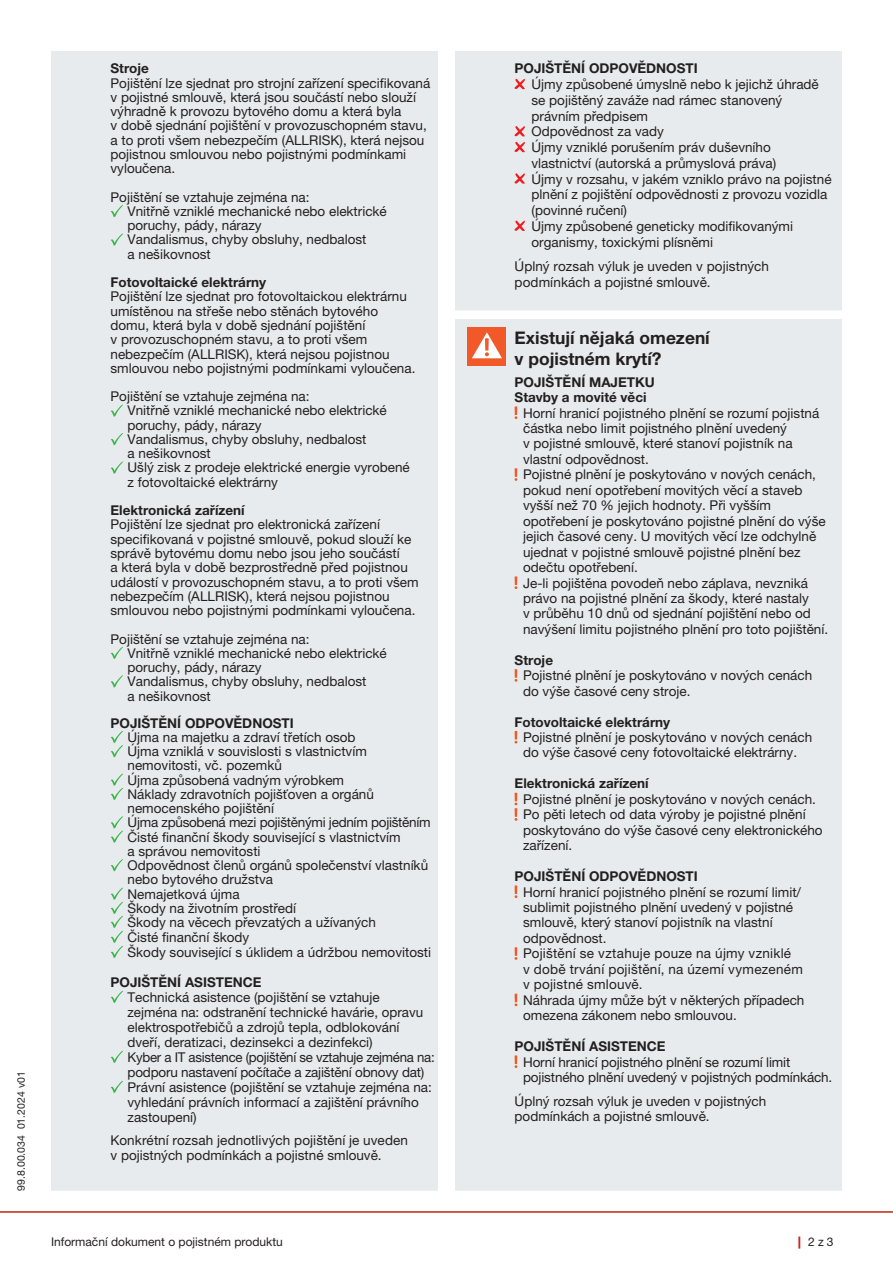
<style>
.page{position:relative;width:893px;height:1263px;background:#fff}
.page>*{position:absolute;margin:0;border:0;box-sizing:border-box;transform-origin:0 0}
.t1{font:700 17.4px/20.4px "Helvetica Neue LT Pro";color:#231f20}
.t2{font:13.5px/14.2px "Helvetica Neue LT Pro";color:#231f20}
.t3{font:700 13.5px/15.5px "Helvetica Neue LT Pro";color:#231f20}
.t4{font:12px "Helvetica Neue LT Pro";color:#231f20}
.t5{font:10.5px "Helvetica Neue LT Pro";color:#231f20}
.s1{font-weight:800;color:#c5221a}
</style>
<div class="page">
<hr style="left:0;top:1211px;width:893px;height:2px;background:#c5221a">
<div style="left:455px;top:319px;width:387px;height:872px;background:#e7ebed"></div>
<div style="left:468px;top:327px;width:38px;height:38px;background:#f15929"></div>
<svg style="left:472px;top:332px;width:30px;height:26px"></svg>
<svg style="left:515px;top:406px;width:2px;height:13px"></svg>
<svg style="left:515px;top:468px;width:2px;height:13px"></svg>
<svg style="left:515px;top:576px;width:2px;height:13px"></svg>
<svg style="left:515px;top:669px;width:2px;height:13px"></svg>
<svg style="left:515px;top:731px;width:2px;height:12px"></svg>
<svg style="left:515px;top:792px;width:2px;height:29px"></svg>
<svg style="left:515px;top:885px;width:2px;height:13px"></svg>
<svg style="left:515px;top:947px;width:2px;height:13px"></svg>
<svg style="left:515px;top:993px;width:2px;height:13px"></svg>
<svg style="left:515px;top:1055px;width:2px;height:13px"></svg>
<div style="left:455px;top:51px;width:387px;height:259px;background:#e7ebed"></div>
<svg style="left:513px;top:78px;width:13px;height:12px"></svg>
<svg style="left:513px;top:125px;width:13px;height:28px"></svg>
<svg style="left:513px;top:172px;width:13px;height:12px"></svg>
<svg style="left:513px;top:220px;width:13px;height:11px"></svg>
<div style="left:51px;top:51px;width:387px;height:1140px;background:#e7ebed"></div>
<svg style="left:111px;top:205px;width:12px;height:12px"></svg>
<svg style="left:111px;top:233px;width:12px;height:13px"></svg>
<svg style="left:111px;top:404px;width:12px;height:13px"></svg>
<svg style="left:111px;top:433px;width:12px;height:12px"></svg>
<svg style="left:111px;top:461px;width:12px;height:13px"></svg>
<svg style="left:111px;top:647px;width:12px;height:12px"></svg>
<svg style="left:111px;top:675px;width:12px;height:13px"></svg>
<svg style="left:111px;top:731px;width:12px;height:26px"></svg>
<svg style="left:111px;top:773px;width:12px;height:27px"></svg>
<svg style="left:111px;top:816px;width:12px;height:27px"></svg>
<svg style="left:111px;top:859px;width:12px;height:12px"></svg>
<svg style="left:111px;top:887px;width:12px;height:71px"></svg>
<svg style="left:111px;top:991px;width:12px;height:12px"></svg>
<svg style="left:111px;top:1051px;width:12px;height:12px"></svg>
<svg style="left:111px;top:1081px;width:12px;height:12px"></svg>
<p class="t5" style="left:15px;top:1191px;width:121px;rotate:-90deg">99.8.00.034 01.2024 v01</p>
<p class="t3" style="left:111px;top:61px;width:40px">Stroje</p>
<p class="t2" style="left:111px;top:76px;width:321px">Pojištění lze sjednat pro strojní zařízení specifikovaná v pojistné smlouvě, která jsou součástí nebo slouží výhradně k provozu bytového domu a která byla<br>v době sjednání pojištění v provozuschopném stavu, a to proti všem nebezpečím (ALLRISK), která nejsou pojistnou smlouvou nebo pojistnými podmínkami vyloučena.</p>
<p class="t2" style="left:128px;top:190px;width:261px;text-indent:-17px">Pojištění se vztahuje zejména na:<br>Vnitřně vzniklé mechanické nebo elektrické poruchy, pády, nárazy<br>Vandalismus, chyby obsluhy, nedbalost<br>a nešikovnost</p>
<p class="t3" style="left:111px;top:274px;width:157px">Fotovoltaické elektrárny</p>
<p class="t2" style="left:111px;top:289px;width:306px">Pojištění lze sjednat pro fotovoltaickou elektrárnu umístěnou na střeše nebo stěnách bytového domu, která byla v době sjednání pojištění<br>v provozuschopném stavu, a to proti všem nebezpečím (ALLRISK), která nejsou pojistnou smlouvou nebo pojistnými podmínkami vyloučena.</p>
<p class="t2" style="left:128px;top:389px;width:284px;text-indent:-17px">Pojištění se vztahuje zejména na:<br>Vnitřně vzniklé mechanické nebo elektrické poruchy, pády, nárazy<br>Vandalismus, chyby obsluhy, nedbalost<br>a nešikovnost<br>Ušlý zisk z prodeje elektrické energie vyrobené z fotovoltaické elektrárny</p>
<p class="t3" style="left:111px;top:502px;width:136px">Elektronická zařízení</p>
<p class="t2" style="left:111px;top:517px;width:310px">Pojištění lze sjednat pro elektronická zařízení specifikovaná v pojistné smlouvě, pokud slouží ke správě bytovému domu nebo jsou jeho součástí<br>a která byla v době bezprostředně před pojistnou událostí v provozuschopném stavu, a to proti všem nebezpečím (ALLRISK), která nejsou pojistnou smlouvou nebo pojistnými podmínkami vyloučena.</p>
<p class="t2" style="left:128px;top:631px;width:261px;text-indent:-17px">Pojištění se vztahuje zejména na:<br>Vnitřně vzniklé mechanické nebo elektrické poruchy, pády, nárazy<br>Vandalismus, chyby obsluhy, nedbalost<br>a nešikovnost</p>
<p class="t3" style="left:111px;top:715px;width:185px">POJIŠTĚNÍ ODPOVĚDNOSTI</p>
<p class="t2" style="left:128px;top:729px;width:305px">Újma na majetku a zdraví třetích osob<br>Újma vzniklá v souvislosti s vlastnictvím nemovitosti, vč. pozemků<br>Újma způsobená vadným výrobkem<br>Náklady zdravotních pojišťoven a orgánů nemocenského pojištění<br>Újma způsobená mezi pojištěnými jedním pojištěním Čisté finanční škody související s vlastnictvím<br>a správou nemovitosti<br>Odpovědnost členů orgánů společenství vlastníků nebo bytového družstva<br>Nemajetková újma<br>Škody na životním prostředí<br>Škody na věcech převzatých a užívaných<br>Čisté finanční škody<br>Škody související s úklidem a údržbou nemovitosti</p>
<p class="t3" style="left:111px;top:974px;width:152px">POJIŠTĚNÍ ASISTENCE</p>
<p class="t2" style="left:128px;top:989px;width:309px;line-height:15px">Technická asistence (pojištění se vztahuje<br>zejména na: odstranění technické havárie, opravu elektrospotřebičů a zdrojů tepla, odblokování dveří, deratizaci, dezinsekci a dezinfekci)<br>Kyber a IT asistence (pojištění se vztahuje zejména na: podporu nastavení počítače a zajištění obnovy dat)<br>Právní asistence (pojištění se vztahuje zejména na: vyhledání právních informací a zajištění právního zastoupení)</p>
<p class="t2" style="left:111px;top:1133px;width:299px;line-height:15px">Konkrétní rozsah jednotlivých pojištění je uveden v pojistných podmínkách a pojistné smlouvě.</p>
<p class="t3" style="left:514px;top:61px;width:185px">POJIŠTĚNÍ ODPOVĚDNOSTI</p>
<p class="t2" style="left:531px;top:76px;width:302px;line-height:15.8px">Újmy způsobené úmyslně nebo k jejichž úhradě se pojištěný zaváže nad rámec stanovený právním předpisem<br>Odpovědnost za vady<br>Újmy vzniklé porušením práv duševního vlastnictví (autorská a průmyslová práva)<br>Újmy v rozsahu, v jakém vzniklo právo na pojistné plnění z pojištění odpovědnosti z provozu vozidla (povinné ručení)<br>Újmy způsobené geneticky modifikovanými organismy, toxickými plísněmi</p>
<p class="t2" style="left:514px;top:258px;width:256px;line-height:15.8px">Úplný rozsah výluk je uveden v pojistných podmínkách a pojistné smlouvě.</p>
<p class="t1" style="left:515px;top:327px;width:197px">Existují nějaká omezení v pojistném krytí?</p>
<p class="t3" style="left:515px;top:374px;width:142px">POJIŠTĚNÍ MAJETKU<br>Stavby a movité věci</p>
<p class="t2" style="left:523px;top:405px;width:307px;line-height:15.5px">Horní hranicí pojistného plnění se rozumí pojistná částka nebo limit pojistného plnění uvedený<br>v pojistné smlouvě, které stanoví pojistník na vlastní odpovědnost.<br>Pojistné plnění je poskytováno v nových cenách, pokud není opotřebení movitých věcí a staveb vyšší než 70 % jejich hodnoty. Při vyšším opotřebení je poskytováno pojistné plnění do výše jejich časové ceny. U movitých věcí lze odchylně ujednat v pojistné smlouvě pojistné plnění bez odečtu opotřebení.<br>Je-li pojištěna povodeň nebo záplava, nevzniká právo na pojistné plnění za škody, které nastaly<br>v průběhu 10 dnů od sjednání pojištění nebo od navýšení limitu pojistného plnění pro toto pojištění.</p>
<p class="t3" style="left:515px;top:652px;width:40px">Stroje</p>
<p class="t2" style="left:523px;top:667px;width:291px;line-height:15.5px">Pojistné plnění je poskytováno v nových cenách do výše časové ceny stroje.</p>
<p class="t3" style="left:515px;top:714px;width:157px">Fotovoltaické elektrárny</p>
<p class="t2" style="left:523px;top:729px;width:291px;line-height:15.5px">Pojistné plnění je poskytováno v nových cenách do výše časové ceny fotovoltaické elektrárny.</p>
<p class="t3" style="left:515px;top:775px;width:136px">Elektronická zařízení</p>
<p class="t2" style="left:523px;top:791px;width:301px;line-height:15.5px">Pojistné plnění je poskytováno v nových cenách.<br>Po pěti letech od data výroby je pojistné plnění poskytováno do výše časové ceny elektronického zařízení.</p>
<p class="t3" style="left:515px;top:868px;width:185px">POJIŠTĚNÍ ODPOVĚDNOSTI</p>
<p class="t2" style="left:523px;top:884px;width:283px;line-height:15.5px">Horní hranicí pojistného plnění se rozumí limit/ sublimit pojistného plnění uvedený v pojistné smlouvě, který stanoví pojistník na vlastní odpovědnost.<br>Pojištění se vztahuje pouze na újmy vzniklé<br>v době trvání pojištění, na území vymezeném v pojistné smlouvě.<br>Náhrada újmy může být v některých případech omezena zákonem nebo smlouvou.</p>
<p class="t3" style="left:515px;top:1038px;width:152px">POJIŠTĚNÍ ASISTENCE</p>
<p class="t2" style="left:523px;top:1054px;width:311px;line-height:15.5px">Horní hranicí pojistného plnění se rozumí limit pojistného plnění uvedený v pojistných podmínkách.</p>
<p class="t2" style="left:515px;top:1093px;width:253px;line-height:15.5px">Úplný rozsah výluk je uveden v pojistných podmínkách a pojistné smlouvě.</p>
<p class="t4" style="left:51px;top:1234px;width:233px">Informační dokument o pojistném produktu</p>
<p class="t4" style="left:798px;top:1234px;width:37px"><span class="s1">|</span> 2 z 3</p>
</div>
